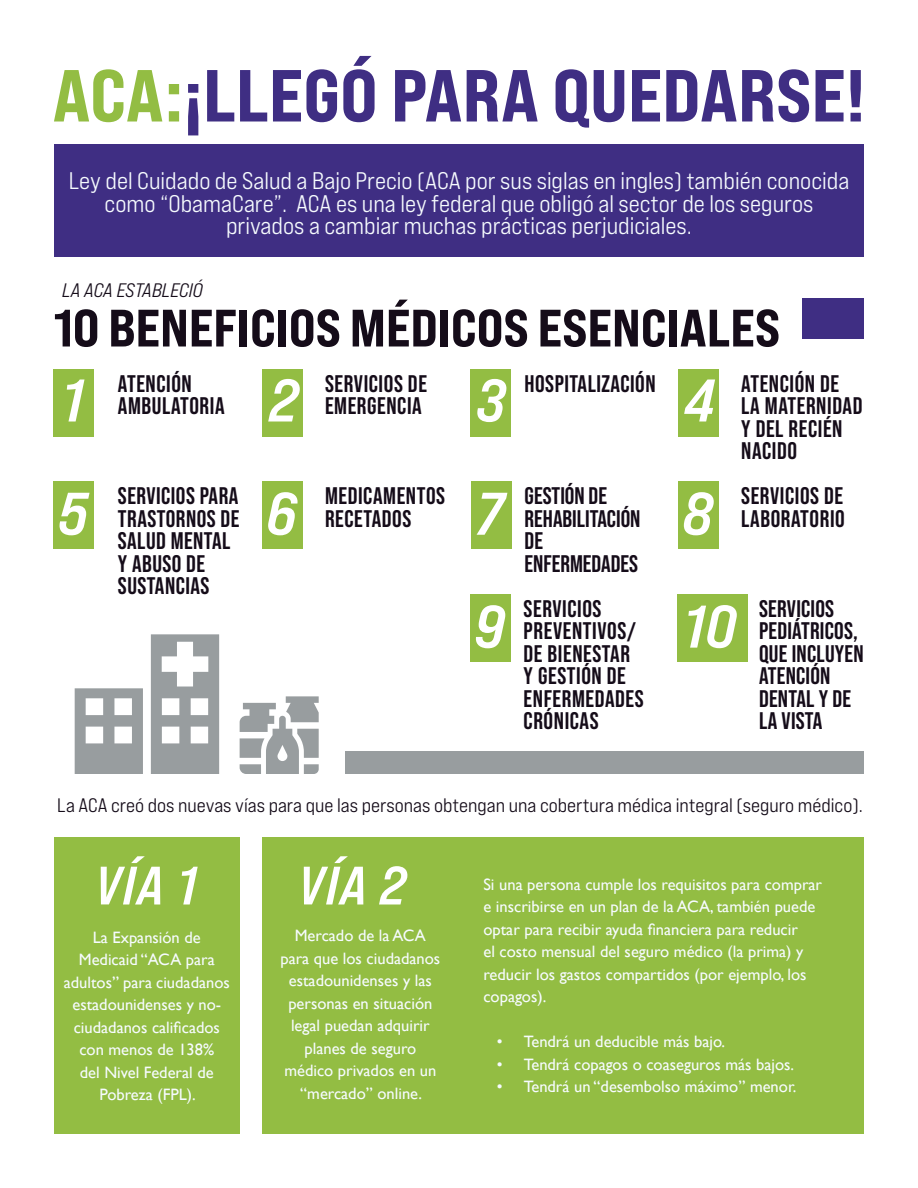
<style>
.page{position:relative;width:918px;height:1188px;background:#fff}
.page>*{position:absolute;margin:0;border:0;box-sizing:border-box;transform-origin:0 0}
.Title__36pt{font:73.5px "Bebas Neue Pro Exp Eb";color:#3f2e83}
.Big_Number{font:60px "Bebas Neue Pro Exp Bd It";color:#fff}
.Big_Number-2{font:54px "Bebas Neue Pro Exp Bd It";letter-spacing:.025em;color:#fff}
.Header_2__pt_24_Extr{font:52.5px "Bebas Neue Pro Exp Eb";color:#150c19}
.Infographic_Big_Text{font:700 24px/22.5px "Bebas Neue Pro";letter-spacing:.02em;color:#150c19}
.Subtitle__16pt__beba{font:24px/22.5px "Bebas Neue Pro Exp Md";color:#f6fbfe;text-align:center}
.Infographic_Big_Text-2{font:700 24px/22.5px "Bebas Neue Pro";color:#150c19}
.Subtitle__16pt__beba-2{font:19.5px "Bebas Neue Pro Exp Md";color:#150c19}
.Subtitle__16pt__beba-3{font:19.5px "Bebas Neue Pro Exp Md It";color:#150c19}
.Body_Copy__11pt{font:16.5px/22.5px "Gill Sans";color:#f6fbfe}
.Infographic_blob_-_c{font:16.5px/22.5px "Gill Sans";color:#f6fbfe;text-align:center}
.s1{color:#93bd43}
</style>
<div class="page">
<div style="left:54px;top:369px;width:40px;height:67px;background:#93bd43"></div>
<div style="left:54px;top:837px;width:186px;height:297px;background:#93bd43"></div>
<div style="left:262px;top:837px;width:602px;height:297px;background:#93bd43"></div>
<div style="left:346px;top:752px;width:518px;height:22px;background:#989d9f"></div>
<div style="left:262px;top:369px;width:41px;height:67px;background:#93bd43"></div>
<div style="left:678px;top:369px;width:41px;height:67px;background:#93bd43"></div>
<div style="left:262px;top:482px;width:41px;height:67px;background:#93bd43"></div>
<div style="left:471px;top:482px;width:41px;height:67px;background:#93bd43"></div>
<div style="left:678px;top:482px;width:41px;height:67px;background:#93bd43"></div>
<div style="left:54px;top:482px;width:40px;height:67px;background:#93bd43"></div>
<div style="left:470px;top:594px;width:41px;height:68px;background:#93bd43"></div>
<div style="left:677px;top:594px;width:70px;height:68px;background:#93bd43"></div>
<div style="left:471px;top:369px;width:40px;height:67px;background:#93bd43"></div>
<div style="left:54px;top:144px;width:810px;height:112px;background:#3f2e83"></div>
<div style="left:803px;top:298px;width:61px;height:41px;background:#3f2e83"></div>
<svg style="left:240px;top:696px;width:79px;height:78px"></svg>
<svg style="left:75px;top:688px;width:68px;height:86px"></svg>
<svg style="left:151px;top:634px;width:68px;height:140px"></svg>
<p class="Title__36pt" style="left:52px;top:50px;width:815px"><span class="s1">ACA:</span>¡LLEGÓ PARA QUEDARSE!</p>
<p class="Subtitle__16pt__beba" style="left:69px;top:169px;width:782px">Ley del Cuidado de Salud a Bajo Precio (ACA por sus siglas en ingles) también conocida como “ObamaCare”. ACA es una ley federal que obligó al sector de los seguros privados a cambiar muchas prácticas perjudiciales.</p>
<p class="Subtitle__16pt__beba-3" style="left:62px;top:278px;width:142px">LA ACA ESTABLECIÓ</p>
<p class="Header_2__pt_24_Extr" style="left:54px;top:295px;width:728px">10 BENEFICIOS MÉDICOS ESENCIALES</p>
<p class="Infographic_Big_Text" style="left:118px;top:372px;width:108px">ATENCIÓN<br>AMBULATORIA</p>
<p class="Infographic_Big_Text" style="left:325px;top:372px;width:103px">SERVICIOS DE<br>EMERGENCIA</p>
<p class="Infographic_Big_Text" style="left:741px;top:372px;width:123px">ATENCIÓN DE<br>LA MATERNIDAD<br>Y DEL RECIÉN<br>NACIDO</p>
<p class="Infographic_Big_Text" style="left:325px;top:484px;width:122px">MEDICAMENTOS<br>RECETADOS</p>
<p class="Infographic_Big_Text-2" style="left:525px;top:484px;width:117px">GESTIÓN DE<br>REHABILITACIÓN<br>DE<br>ENFERMEDADES</p>
<p class="Infographic_Big_Text" style="left:741px;top:484px;width:105px">SERVICIOS DE<br>LABORATORIO</p>
<p class="Infographic_Big_Text" style="left:759px;top:597px;width:106px">SERVICIOS<br>PEDIÁTRICOS,<br>QUE INCLUYEN<br>ATENCIÓN<br>DENTAL Y DE<br>LA VISTA</p>
<p class="Infographic_Big_Text" style="left:525px;top:372px;width:132px">HOSPITALIZACIÓN</p>
<p class="Big_Number" style="left:269px;top:363px;width:30px">2</p>
<p class="Big_Number" style="left:684px;top:363px;width:32px">4</p>
<p class="Big_Number" style="left:477px;top:363px;width:30px">3</p>
<p class="Big_Number" style="left:62px;top:363px;width:22px">1</p>
<p class="Infographic_Big_Text" style="left:118px;top:484px;width:123px">SERVICIOS PARA<br>TRASTORNOS DE<br>SALUD MENTAL<br>Y ABUSO DE<br>SUSTANCIAS</p>
<p class="Big_Number" style="left:58px;top:477px;width:31px">5</p>
<p class="Big_Number" style="left:266px;top:477px;width:32px">6</p>
<p class="Big_Number" style="left:476px;top:477px;width:29px">7</p>
<p class="Big_Number" style="left:683px;top:477px;width:32px">8</p>
<p class="Infographic_Big_Text" style="left:524px;top:597px;width:122px">SERVICIOS<br>PREVENTIVOS/<br>DE BIENESTAR<br>Y GESTIÓN DE<br>ENFERMEDADES<br>CRÓNICAS</p>
<p class="Big_Number" style="left:475px;top:589px;width:31px">9</p>
<p class="Big_Number" style="left:683px;top:589px;width:54px">10</p>
<p class="Subtitle__16pt__beba-2" style="left:57px;top:793px;width:807px">La ACA creó dos nuevas vías para que las personas obtengan una cobertura médica integral (seguro médico).</p>
<p class="Big_Number-2" style="left:94px;top:852px;width:103px">VÍA 1</p>
<p class="Infographic_blob_-_c" style="left:64px;top:926px;width:168px">La Expansión de<br>Medicaid “ACA para adultos” para ciudadanos estadounidenses y no&shy;ciudadanos calificados con menos de 138%<br>del Nivel Federal de<br>Pobreza (FPL).</p>
<p class="Big_Number-2" style="left:297px;top:852px;width:110px">VÍA 2</p>
<p class="Infographic_blob_-_c" style="left:280px;top:924px;width:161px">Mercado de la ACA para que los ciudadanos estadounidenses y las personas en situación legal puedan adquirir planes de seguro médico privados en un “mercado” online.</p>
<p class="Body_Copy__11pt" style="left:483px;top:873px;width:340px">Si una persona cumple los requisitos para comprar e inscribirse en un plan de la ACA, también puede optar para recibir ayuda financiera para reducir<br>el costo mensual del seguro médico (la prima) y reducir los gastos compartidos (por ejemplo, los copagos).</p>
<p class="Body_Copy__11pt" style="left:497px;top:1030px;width:230px">• Tendrá un deducible más bajo.</p>
<p class="Body_Copy__11pt" style="left:497px;top:1053px;width:299px">• Tendrá copagos o coaseguros más bajos.</p>
<p class="Body_Copy__11pt" style="left:497px;top:1075px;width:301px">• Tendrá un “desembolso máximo” menor.</p>
</div>
